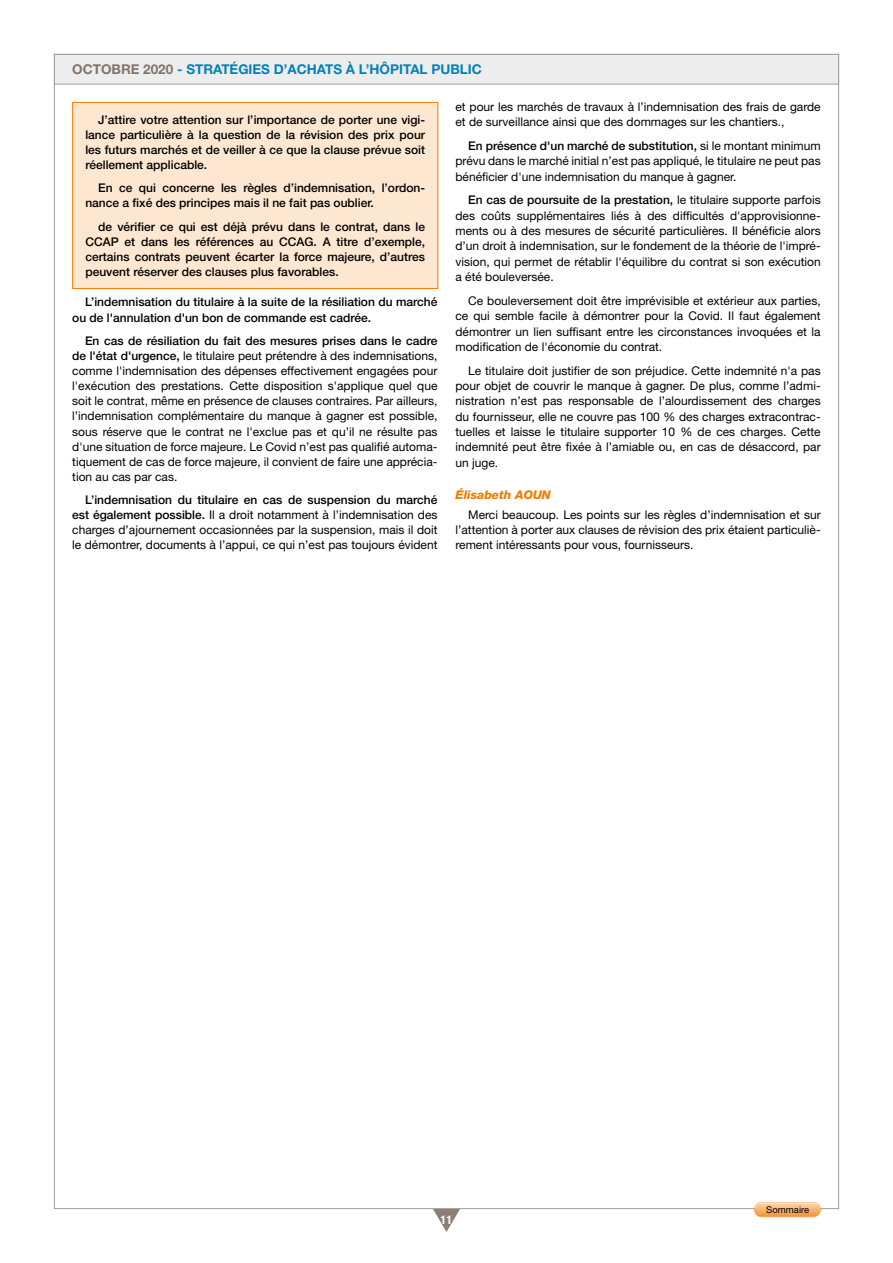
<style>
.page{position:relative;width:893px;height:1263px;background:#fff}
.page>*{position:absolute;margin:0;border:0;box-sizing:border-box;transform-origin:0 0}
.t1{font:700 13.5px "Helvetica Neue LT Std";color:#008ec9}
.t2{font:12px/15.3px "Helvetica Neue LT Std";color:#000;text-align:justify}
.t3{font:500 12px/15px "Helvetica Neue LT Std";color:#000;text-align:justify}
.t4{font:italic 800 12px "Helvetica Neue LT Std";color:#ef7d00}
.t5{font:700 condensed 12px "Helvetica Neue";color:#fff}
.t6{font:9.45px "Helvetica Neue LT Std";color:#000}
.s1{color:#8d7d74}
.s2{font-weight:500}
</style>
<div class="page">
<div style="left:54px;top:54px;width:785px;height:30px;background:#ededed;border:1px solid #9d9d9c"></div>
<svg style="left:433px;top:1209px;width:27px;height:23px"></svg>
<div style="left:73px;top:102px;width:365px;height:187px;background:#fee7d1"></div>
<hr style="left:72px;top:102px;width:366px;height:1px;background:#ef7d00">
<hr style="left:72px;top:103px;width:1px;height:185px;background:#ef7d00">
<hr style="left:437px;top:103px;width:1px;height:185px;background:#ef7d00">
<hr style="left:72px;top:288px;width:366px;height:1px;background:#ef7d00">
<svg style="left:754px;top:1202px;width:67px;height:15px"></svg>
<p class="t1" style="left:72px;top:61px;width:411px"><span class="s1">OCTOBRE 2020</span> - STRATÉGIES D’ACHATS À L’HÔPITAL PUBLIC</p>
<p class="t3" style="left:85px;top:112px;width:341px;text-indent:13px">J’attire votre attention sur l’importance de porter une vigi&shy;lance particulière à la question de la révision des prix pour les futurs marchés et de veiller à ce que la clause prévue soit réellement applicable.</p>
<p class="t3" style="left:85px;top:180px;width:341px;text-indent:13px">En ce qui concerne les règles d’indemnisation, l’ordon&shy;nance a fixé des principes mais il ne fait pas oublier.</p>
<p class="t3" style="left:85px;top:219px;width:341px;text-indent:13px">de vérifier ce qui est déjà prévu dans le contrat, dans le CCAP et dans les références au CCAG. A titre d’exemple, certains contrats peuvent écarter la force majeure, d’autres peuvent réserver des clauses plus favorables.</p>
<p class="t3" style="left:72px;top:295px;width:367px;text-indent:13px">L’indemnisation du titulaire à la suite de la résiliation du marché ou de l'annulation d'un bon de commande est cadrée.</p>
<p class="t2" style="left:72px;top:333px;width:367px;text-indent:13px"><span class="s2">En cas de résiliation du fait des mesures prises dans le cadre de l'état d'urgence,</span> le titulaire peut prétendre à des indemnisations, comme l'indemnisation des dépenses effectivement engagées pour l'exécution des prestations. Cette disposition s'applique quel que soit le contrat, même en présence de clauses contraires. Par ailleurs, l’indemnisation complémentaire du manque à gagner est possible, sous réserve que le contrat ne l'exclue pas et qu’il ne résulte pas d'une situation de force majeure. Le Covid n’est pas qualifié automa&shy;tiquement de cas de force majeure, il convient de faire une apprécia&shy;tion au cas par cas.</p>
<p class="t2" style="left:72px;top:492px;width:367px;text-indent:13px"><span class="s2">L’indemnisation du titulaire en cas de suspension du marché est également possible.</span> Il a droit notamment à l’indemnisation des charges d’ajournement occasionnées par la suspension, mais il doit le démontrer, documents à l’appui, ce qui n’est pas toujours évident</p>
<p class="t2" style="left:455px;top:99px;width:367px">et pour les marchés de travaux à l’indemnisation des frais de garde et de surveillance ainsi que des dommages sur les chantiers.,</p>
<p class="t2" style="left:455px;top:138px;width:367px;text-indent:13px"><span class="s2">En présence d'un marché de substitution,</span> si le montant minimum prévu dans le marché initial n’est pas appliqué, le titulaire ne peut pas bénéficier d'une indemnisation du manque à gagner.</p>
<p class="t2" style="left:455px;top:192px;width:367px;text-indent:13px"><span class="s2">En cas de poursuite de la prestation,</span> le titulaire supporte parfois des coûts supplémentaires liés à des difficultés d'approvisionne&shy;ments ou à des mesures de sécurité particulières. Il bénéficie alors d’un droit à indemnisation, sur le fondement de la théorie de l'impré&shy;vision, qui permet de rétablir l'équilibre du contrat si son exécution a été bouleversée.</p>
<p class="t2" style="left:455px;top:293px;width:367px;text-indent:13px">Ce bouleversement doit être imprévisible et extérieur aux parties, ce qui semble facile à démontrer pour la Covid. Il faut également démontrer un lien suffisant entre les circonstances invoquées et la modification de l'économie du contrat.</p>
<p class="t2" style="left:455px;top:363px;width:367px;text-indent:13px">Le titulaire doit justifier de son préjudice. Cette indemnité n'a pas pour objet de couvrir le manque à gagner. De plus, comme l’admi&shy;nistration n’est pas responsable de l’alourdissement des charges du fournisseur, elle ne couvre pas 100 % des charges extracontrac&shy;tuelles et laisse le titulaire supporter 10 % de ces charges. Cette indemnité peut être fixée à l’amiable ou, en cas de désaccord, par un juge.</p>
<p class="t4" style="left:455px;top:488px;width:97px">Élisabeth AOUN</p>
<p class="t2" style="left:455px;top:507px;width:367px;text-indent:13px">Merci beaucoup. Les points sur les règles d’indemnisation et sur l’attention à porter aux clauses de révision des prix étaient particuliè&shy;rement intéressants pour vous, fournisseurs.</p>
<p class="t6" style="left:766px;top:1204px;width:44px">Sommaire</p>
<p class="t5" style="left:441px;top:1209px;width:13px">11</p>
</div>
